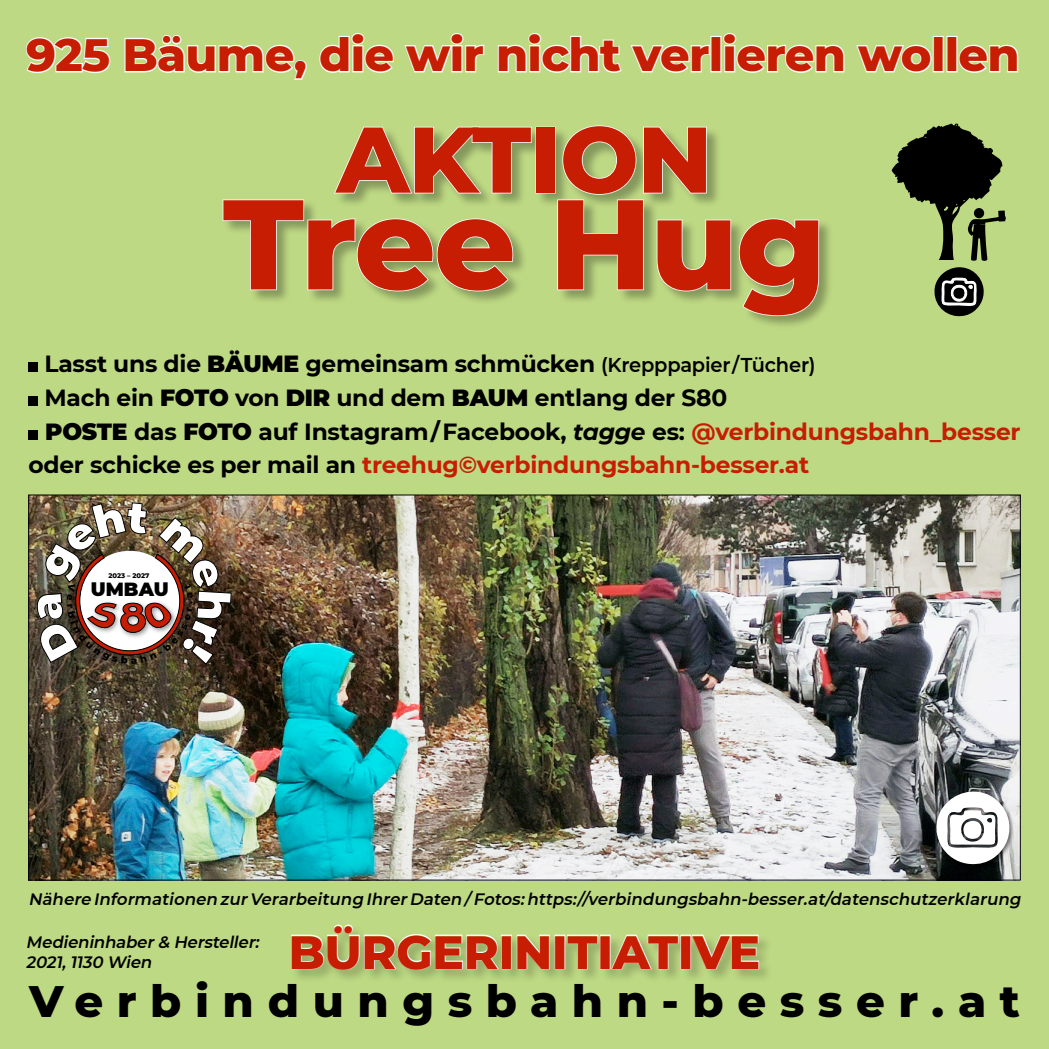
<style>
.page{position:relative;width:1049px;height:1049px;background:#bed984}
.page>*{position:absolute;margin:0;border:0;box-sizing:border-box;transform-origin:0 0}
.t1{font:800 127.5px "Montserrat";letter-spacing:-.015em;color:#c71e03}
.t2{font:800 93px "Montserrat";letter-spacing:-.015em;color:#c71e03}
.t3{font:800 47.5px "Montserrat";letter-spacing:-.01em;color:#c71e03}
.t4{font:800 46.25px "Montserrat";letter-spacing:-.015em;color:#c71e03}
.t5{font:800 45px "Montserrat";letter-spacing:.3em;color:#000}
.t6{font:700 23.5px "Montserrat";letter-spacing:-.01em;color:#000}
.t7{font:700 23.5px "Montserrat";letter-spacing:-.01em;color:#c71e03}
.t8{font:900 19px "Montserrat";color:#000}
.t9{font:italic 600 16.5px/19.8px "Montserrat";color:#000}
.t10{font:800 6.75px "Montserrat";color:#000}
.s1{font-weight:900}
.s2{font-weight:600;font-size:20px}
.s3{font-style:italic}
.s4{color:#c71e03}
.s5{color:#000}
</style>
<div class="page">
<div style="left:291px;top:924px;width:482px;height:60px;background:#000;opacity:.2"></div>
<svg style="left:291px;top:924px;width:209px;height:46px"></svg>
<div style="left:501px;top:934px;width:11px;height:35px;border:1px solid #fff"></div>
<svg style="left:516px;top:934px;width:34px;height:36px"></svg>
<div style="left:554px;top:934px;width:11px;height:35px;border:1px solid #fff"></div>
<svg style="left:566px;top:934px;width:33px;height:36px"></svg>
<div style="left:600px;top:934px;width:10px;height:35px;border:1px solid #fff"></div>
<svg style="left:610px;top:934px;width:69px;height:36px"></svg>
<div style="left:680px;top:934px;width:11px;height:35px;border:1px solid #fff"></div>
<svg style="left:691px;top:933px;width:69px;height:37px"></svg>
<div style="left:28px;top:362px;width:10px;height:10px;background:#000"></div>
<div style="left:28px;top:396px;width:10px;height:10px;background:#000"></div>
<div style="left:28px;top:430px;width:10px;height:10px;background:#000"></div>
<svg style="left:25px;top:37px;width:86px;height:37px"></svg>
<svg style="left:124px;top:35px;width:183px;height:45px"></svg>
<svg style="left:319px;top:33px;width:75px;height:40px"></svg>
<svg style="left:404px;top:33px;width:81px;height:40px"></svg>
<svg style="left:497px;top:33px;width:125px;height:40px"></svg>
<svg style="left:630px;top:44px;width:81px;height:29px"></svg>
<div style="left:710px;top:36px;width:11px;height:36px;border:2px solid #fff"></div>
<svg style="left:723px;top:33px;width:122px;height:40px"></svg>
<svg style="left:856px;top:43px;width:77px;height:30px"></svg>
<div style="left:933px;top:36px;width:11px;height:36px;border:2px solid #fff"></div>
<div style="left:946px;top:36px;width:11px;height:36px;border:2px solid #fff"></div>
<svg style="left:957px;top:43px;width:62px;height:30px"></svg>
<div style="left:222px;top:126px;width:611px;height:204px;background:#000;opacity:.3"></div>
<div style="left:536px;top:127px;width:19px;height:66px;border:2px solid #fff"></div>
<svg style="left:222px;top:126px;width:310px;height:166px"></svg>
<svg style="left:556px;top:125px;width:176px;height:167px"></svg>
<svg style="left:738px;top:218px;width:82px;height:99px"></svg>
<img style="left:30px;top:497px;width:988px;height:381px">
<img style="left:932px;top:787px;width:84px;height:82px">
<svg style="left:933px;top:790px;width:78px;height:75px;background:#bcbdbe"></svg>
<svg style="left:892px;top:123px;width:114px;height:194px"></svg>
<div style="left:998px;top:210px;width:7px;height:12px;background:#000"></div>
<img style="left:35px;top:500px;width:196px;height:164px">
<p class="t4" style="left:26px;top:21px;width:995px">925 Bäume, die wir nicht verlieren wollen</p>
<p class="t2" style="left:336px;top:91px;width:377px">AKTION</p>
<p class="t1" style="left:223px;top:151px;width:605px">Tree Hug</p>
<p class="t6" style="left:44px;top:347px;width:773px">Lasst uns die <span class="s1">BÄUME</span> gemeinsam schmücken <span class="s2">(Krepppapier / Tücher)</span></p>
<p class="t6" style="left:44px;top:381px;width:684px">Mach ein <span class="s1">FOTO</span> von <span class="s1">DIR</span> und dem <span class="s1">BAUM</span> entlang der S80</p>
<p class="t6" style="left:45px;top:414px;width:977px"><span class="s1">POSTE</span> das <span class="s1">FOTO</span> auf Instagram / Facebook, <span class="s3">tagge</span> es: <span class="s4">@verbindungsbahn_besser</span></p>
<p class="t7" style="left:28px;top:448px;width:782px"><span class="s5">oder schicke es per mail an</span> treehug©verbindungsbahn-besser.at</p>
<p class="t10" style="left:108px;top:570px;width:43px">2023 – 2027</p>
<p class="t8" style="left:91px;top:575px;width:79px">UMBAU</p>
<p class="t9" style="left:28px;top:889px;width:998px">Nähere Informationen zurVerarbeitung IhrerDaten / Fotos:https://verbindungsbahn-besser.at/datenschutzerklarung</p>
<p class="t9" style="left:26px;top:931px;width:238px">Medieninhaber&amp; Hersteller:<br>2021,1130 Wien</p>
<p class="t3" style="left:289px;top:917px;width:473px">BÜRGERINITIATIVE</p>
<p class="t5" style="left:29px;top:968px;width:992px">Verbindungsbahn-besser.at</p>
</div>
